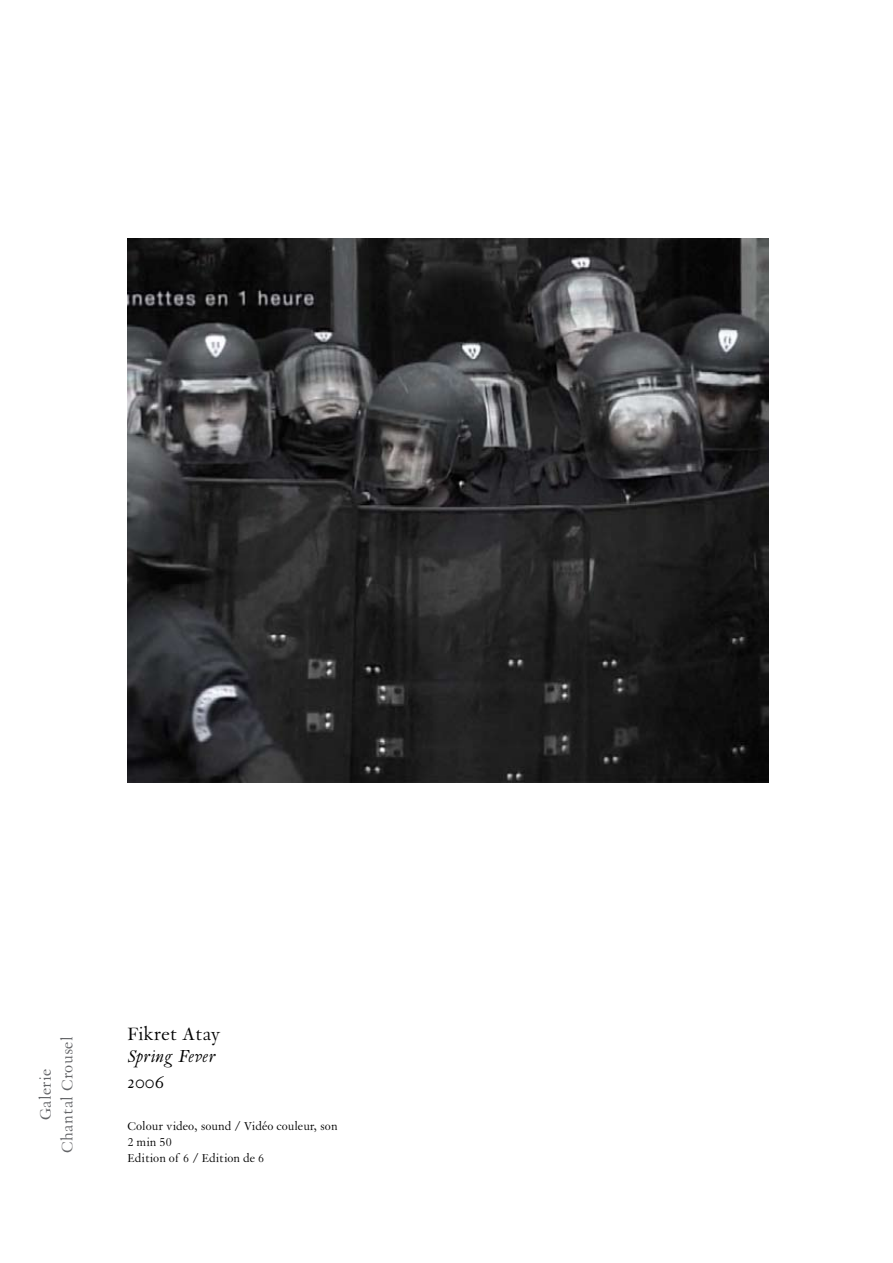
<style>
.page{position:relative;width:893px;height:1263px;background:#fff}
.page>*{position:absolute;margin:0;border:0;box-sizing:border-box;transform-origin:0 0}
.t1{font:italic 21px "Van Dijck";color:#000}
.t2{font:21px "Van Dijck";color:#000}
.t3{font:21px "Van Dijck Expert MT Alt Figs";color:#000}
.t4{font:18px/21.8px "Van Dijck";letter-spacing:.02em;color:#636467;text-align:center}
.t5{font:13.5px/16.2px "Van Dijck";color:#000}
</style>
<div class="page">
<img style="left:128px;top:239px;width:641px;height:544px">
<h2 class="t4" style="left:35px;top:1152px;width:118px;rotate:-90deg">Galerie<br>Chantal Crousel</h2>
<h1 class="t2" style="left:128px;top:1022px;width:95px">Fikret Atay</h1>
<h1 class="t1" style="left:128px;top:1045px;width:90px">Spring Fever</h1>
<h1 class="t3" style="left:128px;top:1074px;width:38px">2006</h1>
<p class="t5" style="left:128px;top:1118px;width:212px">Colour video, sound / Vidéo couleur, son<br>2 min 50<br>Edition of 6 / Edition de 6</p>
</div>
